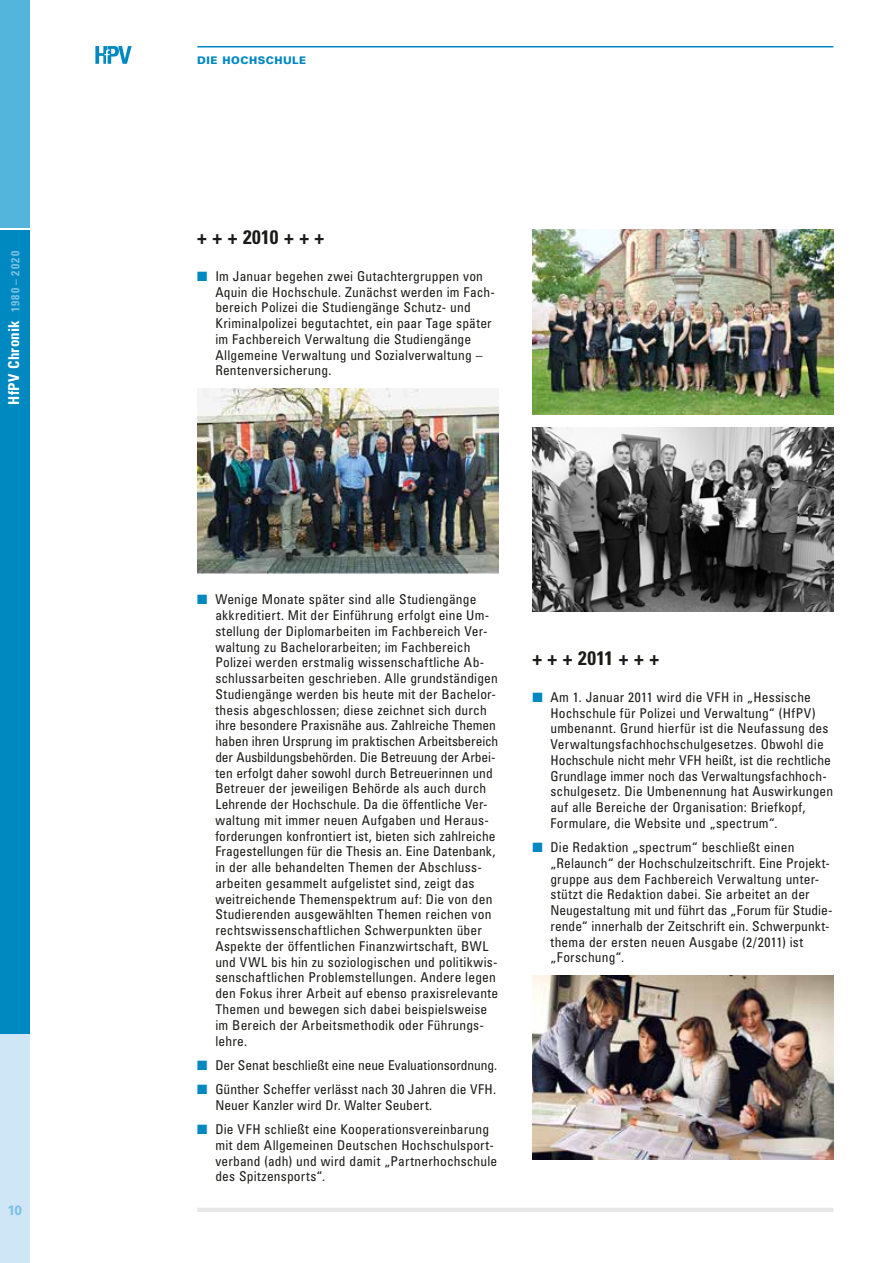
<style>
.page{position:relative;width:893px;height:1263px;background:#fff}
.page>*{position:absolute;margin:0;border:0;box-sizing:border-box;transform-origin:0 0}
.t1{font:700 condensed 19.5px "Univers LT Std";letter-spacing:.02em;color:#1a1a18}
.t2{font:700 condensed 15px "Univers LT Std";letter-spacing:.015em;color:#fff}
.t3{font:condensed 13.5px/15.8px "Univers LT Std";letter-spacing:.01em;color:#1a1a18}
.t4{font:condensed 13.5px "Univers LT Std";letter-spacing:-.01em;color:#1a1a18}
.t5{font:700 13.5px "Univers LT Std";color:#79c1e3}
.t6{font:900 10.5px "Univers LT Std";letter-spacing:.045em;color:#0088c1}
.s1{font-size:11.7px;color:#79c1e3}
.s2{color:#0088c1}
</style>
<div class="page">
<div style="left:0;top:1033px;width:30px;height:230px;background:#cee6f5"></div>
<div style="left:0;top:230px;width:30px;height:803px;background:#0088c1"></div>
<svg style="left:95px;top:46px;width:37px;height:18px"></svg>
<hr style="left:197px;top:1208px;width:636px;height:4px;background:#e7e7e7">
<div style="left:0;top:0;width:30px;height:227px;background:#53b4dc"></div>
<hr style="left:197px;top:46px;width:636px;height:1px;background:#0088c1">
<img style="left:532px;top:975px;width:301px;height:185px">
<img style="left:197px;top:388px;width:301px;height:185px">
<img style="left:532px;top:427px;width:301px;height:185px">
<img style="left:532px;top:230px;width:301px;height:184px">
<p class="t2" style="left:5px;top:405px;width:156px;rotate:-90deg">HfPV Chronik <span class="s1">1980 – 2020</span></p>
<p class="t5" style="left:8px;top:1203px;width:16px">10</p>
<p class="t6" style="left:197px;top:53px;width:110px">DIE HOCHSCHULE</p>
<h1 class="t1" style="left:197px;top:225px;width:129px">+ + + 2010 + + +</h1>
<p class="t3" style="left:215px;top:268px;width:281px;text-indent:-18px"><span class="s2">■</span> Im Januar begehen zwei Gutachtergruppen von Aquin die Hochschule. Zunächst werden im Fach&shy;bereich Polizei die Studiengänge Schutz- und Kriminalpolizei begutachtet, ein paar Tage später im Fachbereich Verwaltung die Studiengänge Allgemeine Verwaltung und Sozialverwaltung – Rentenversicherung.</p>
<p class="t3" style="left:215px;top:591px;width:285px;text-indent:-18px"><span class="s2">■</span> Wenige Monate später sind alle Studiengänge akkreditiert. Mit der Einführung erfolgt eine Um&shy;stellung der Diplomarbeiten im Fachbereich Ver&shy;waltung zu Bachelorarbeiten; im Fachbereich Polizei werden erstmalig wissenschaftliche Ab&shy;schlussarbeiten geschrieben. Alle grundständigen Studiengänge werden bis heute mit der Bachelor&shy;thesis abgeschlossen; diese zeichnet sich durch ihre besondere Praxisnähe aus. Zahlreiche Themen haben ihren Ursprung im praktischen Arbeitsbereich der Ausbildungsbehörden. Die Betreuung der Arbei&shy;ten erfolgt daher sowohl durch Betreuerinnen und Betreuer der jeweiligen Behörde als auch durch Lehrende der Hochschule. Da die öffentliche Ver&shy;waltung mit immer neuen Aufgaben und Heraus&shy;forderungen konfrontiert ist, bieten sich zahlreiche Fragestellungen für die Thesis an. Eine Datenbank, in der alle behandelten Themen der Abschluss&shy;arbeiten gesammelt aufgelistet sind, zeigt das weitreichende Themenspektrum auf: Die von den Studierenden ausgewählten Themen reichen von rechtswissenschaftlichen Schwerpunkten über Aspekte der öffentlichen Finanzwirtschaft, BWL und VWL bis hin zu soziologischen und politikwis&shy;senschaftlichen Problemstellungen. Andere legen den Fokus ihrer Arbeit auf ebenso praxisrelevante Themen und bewegen sich dabei beispielsweise im Bereich der Arbeitsmethodik oder Führungs&shy;lehre.</p>
<p class="t4" style="left:197px;top:1056px;width:301px"><span class="s2">■</span> Der Senat beschließt eine neue Evaluationsordnung.</p>
<p class="t3" style="left:215px;top:1081px;width:282px;text-indent:-18px"><span class="s2">■</span> Günther Scheffer verlässt nach 30 Jahren die VFH.<br>Neuer Kanzler wird Dr. Walter Seubert.</p>
<p class="t3" style="left:215px;top:1121px;width:283px;text-indent:-18px"><span class="s2">■</span> Die VFH schließt eine Kooperationsvereinbarung mit dem Allgemeinen Deutschen Hochschulsport&shy;verband (adh) und wird damit „Partnerhochschule des Spitzensports“.</p>
<h1 class="t1" style="left:532px;top:646px;width:128px">+ + + 2011 + + +</h1>
<p class="t3" style="left:550px;top:689px;width:284px;text-indent:-18px"><span class="s2">■</span> Am 1. Januar 2011 wird die VFH in „Hessische Hochschule für Polizei und Verwaltung“ (HfPV) umbenannt. Grund hierfür ist die Neufassung des Verwaltungsfachhochschulgesetzes. Obwohl die Hochschule nicht mehr VFH heißt, ist die rechtliche Grundlage immer noch das Verwaltungsfachhoch&shy;schulgesetz. Die Umbenennung hat Auswirkungen auf alle Bereiche der Organisation: Briefkopf, Formulare, die Website und „spectrum“.</p>
<p class="t3" style="left:550px;top:839px;width:284px;text-indent:-18px"><span class="s2">■</span> Die Redaktion „spectrum“ beschließt einen „Relaunch“ der Hochschulzeitschrift. Eine Projekt&shy;gruppe aus dem Fachbereich Verwaltung unter&shy;stützt die Redaktion dabei. Sie arbeitet an der Neugestaltung mit und führt das „Forum für Studie&shy;rende“ innerhalb der Zeitschrift ein. Schwerpunkt&shy;thema der ersten neuen Ausgabe (2/2011) ist „Forschung“.</p>
</div>
